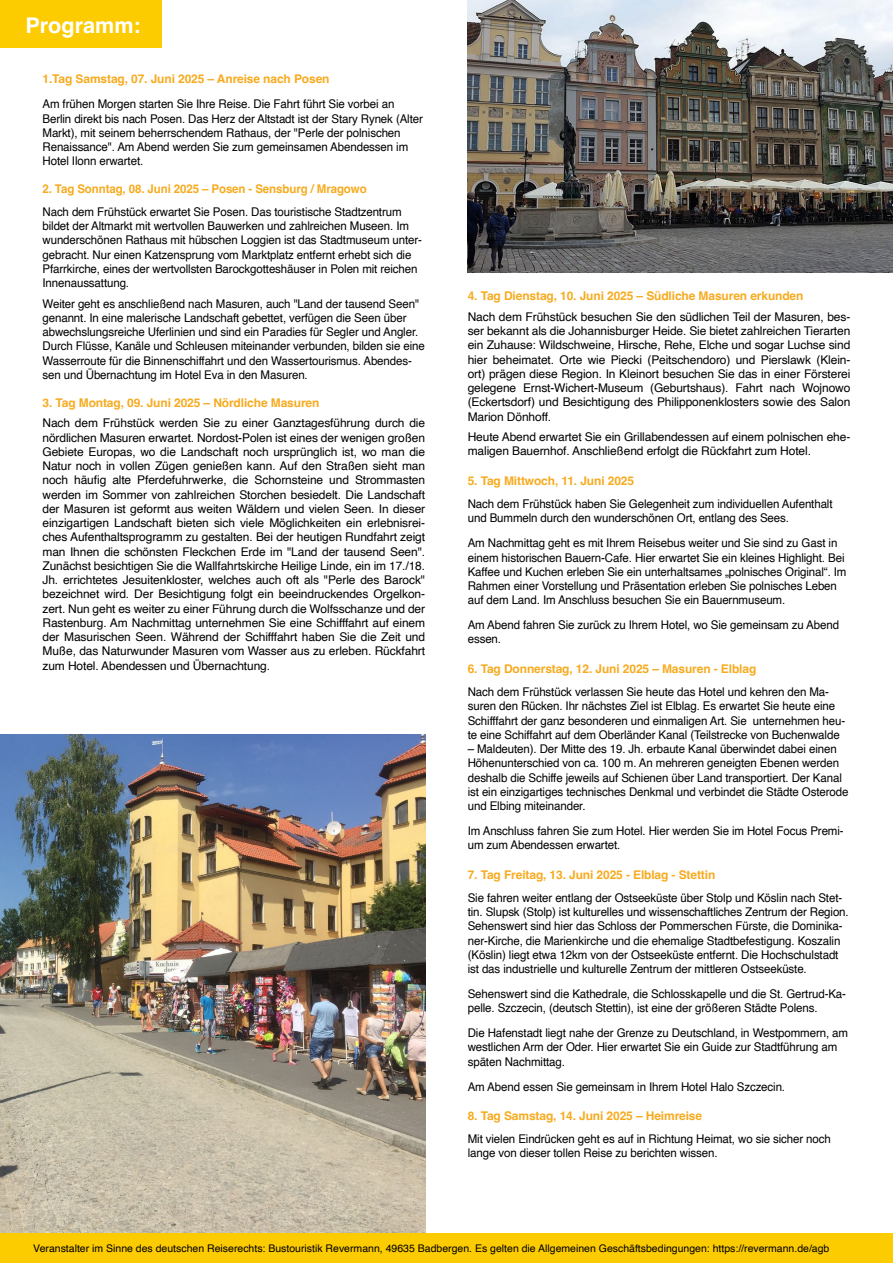
<style>
.page{position:relative;width:893px;height:1263px;background:#fff}
.page>*{position:absolute;margin:0;border:0;box-sizing:border-box;transform-origin:0 0}
.t1{font:700 21.6px "Helvetica";color:#fff}
.t2{font:12px/14.2px "Helvetica";letter-spacing:-.01em;color:#000;scale:.96 1}
.t3{font:12px/14.2px "Helvetica";letter-spacing:-.01em;color:#000;text-align:justify}
.t4{font:700 12px "Helvetica";letter-spacing:-.01em;color:#f7ab1f}
.t5{font:700 12px "Helvetica";letter-spacing:-.01em;color:#f7ab1f;scale:.96 1}
.t6{font:10.5px "Helvetica";color:#000}
</style>
<div class="page">
<img style="left:468px;top:0;width:425px;height:272px">
<img style="left:0;top:735px;width:425px;height:498px">
<div style="left:0;top:0;width:162px;height:48px;background:#fccb00"></div>
<div style="left:0;top:1233px;width:893px;height:30px;background:#fccb00"></div>
<h1 class="t1" style="left:26px;top:12px;width:117px">Programm:</h1>
<p class="t4" style="left:43px;top:72px;width:289px">1.Tag Samstag, 07. Juni 2025 – Anreise nach Posen</p>
<p class="t2" style="left:43px;top:97px;width:398px">Am frühen Morgen starten Sie Ihre Reise. Die Fahrt führt Sie vorbei an Berlin direkt bis nach Posen. Das Herz der Altstadt ist der Stary Rynek (Alter Markt), mit seinem beherrschendem Rathaus, der "Perle der polnischen Renaissance". Am Abend werden Sie zum gemeinsamen Abendessen im Hotel Ilonn erwartet.</p>
<p class="t5" style="left:43px;top:181px;width:339px">2. Tag Sonntag, 08. Juni 2025 – Posen - Sensburg / Mragowo</p>
<p class="t2" style="left:43px;top:205px;width:397px">Nach dem Frühstück erwartet Sie Posen. Das touristische Stadtzentrum bildet der Altmarkt mit wertvollen Bauwerken und zahlreichen Museen. Im wunderschönen Rathaus mit hübschen Loggien ist das Stadtmuseum unter&shy;gebracht. Nur einen Katzensprung vom Marktplatz entfernt erhebt sich die Pfarrkirche, eines der wertvollsten Barockgotteshäuser in Polen mit reichen Innenaussattung.</p>
<p class="t2" style="left:43px;top:297px;width:400px">Weiter geht es anschließend nach Masuren, auch "Land der tausend Seen" genannt. In eine malerische Landschaft gebettet, verfügen die Seen über abwechslungsreiche Uferlinien und sind ein Paradies für Segler und Angler.<br>Durch Flüsse, Kanäle und Schleusen miteinander verbunden, bilden sie eine Wasserroute für die Binnenschiffahrt und den Wassertourismus. Abendes&shy;sen und Übernachtung im Hotel Eva in den Masuren.</p>
<p class="t4" style="left:43px;top:395px;width:278px">3. Tag Montag, 09. Juni 2025 – Nördliche Masuren</p>
<p class="t3" style="left:43px;top:416px;width:384px">Nach dem Frühstück werden Sie zu einer Ganztagesführung durch die nördlichen Masuren erwartet. Nordost-Polen ist eines der wenigen großen Gebiete Europas, wo die Landschaft noch ursprünglich ist, wo man die Natur noch in vollen Zügen genießen kann. Auf den Straßen sieht man noch häufig alte Pferdefuhrwerke, die Schornsteine und Strommasten werden im Sommer von zahlreichen Storchen besiedelt. Die Landschaft der Masuren ist geformt aus weiten Wäldern und vielen Seen. In dieser einzigartigen Landschaft bieten sich viele Möglichkeiten ein erlebnisrei&shy;ches Aufenthaltsprogramm zu gestalten. Bei der heutigen Rundfahrt zeigt man Ihnen die schönsten Fleckchen Erde im "Land der tausend Seen".<br>Zunächst besichtigen Sie die Wallfahrtskirche Heilige Linde, ein im 17./18.<br>Jh. errichtetes Jesuitenkloster, welches auch oft als "Perle des Barock" bezeichnet wird. Der Besichtigung folgt ein beeindruckendes Orgelkon&shy;zert. Nun geht es weiter zu einer Führung durch die Wolfsschanze und der Rastenburg. Am Nachmittag unternehmen Sie eine Schifffahrt auf einem der Masurischen Seen. Während der Schifffahrt haben Sie die Zeit und Muße, das Naturwunder Masuren vom Wasser aus zu erleben. Rückfahrt zum Hotel. Abendessen und Übernachtung.</p>
<p class="t4" style="left:468px;top:289px;width:337px">4. Tag Dienstag, 10. Juni 2025 – Südliche Masuren erkunden</p>
<p class="t3" style="left:468px;top:310px;width:384px">Nach dem Frühstück besuchen Sie den südlichen Teil der Masuren, bes&shy;ser bekannt als die Johannisburger Heide. Sie bietet zahlreichen Tierarten ein Zuhause: Wildschweine, Hirsche, Rehe, Elche und sogar Luchse sind hier beheimatet. Orte wie Piecki (Peitschendoro) und Pierslawk (Klein&shy;ort) prägen diese Region. In Kleinort besuchen Sie das in einer Försterei gelegene Ernst-Wichert-Museum (Geburtshaus). Fahrt nach Wojnowo (Eckertsdorf) und Besichtigung des Philipponenklosters sowie des Salon Marion Dönhoff.</p>
<p class="t3" style="left:468px;top:430px;width:384px">Heute Abend erwartet Sie ein Grillabendessen auf einem polnischen ehe&shy;maligen Bauernhof. Anschließend erfolgt die Rückfahrt zum Hotel.</p>
<p class="t4" style="left:468px;top:474px;width:168px">5. Tag Mittwoch, 11. Juni 2025</p>
<p class="t2" style="left:468px;top:497px;width:382px">Nach dem Frühstück haben Sie Gelegenheit zum individuellen Aufenthalt und Bummeln durch den wunderschönen Ort, entlang des Sees.</p>
<p class="t2" style="left:468px;top:536px;width:396px">Am Nachmittag geht es mit Ihrem Reisebus weiter und Sie sind zu Gast in einem historischen Bauern-Cafe. Hier erwartet Sie ein kleines Highlight. Bei Kaffee und Kuchen erleben Sie ein unterhaltsames „polnisches Original“. Im Rahmen einer Vorstellung und Präsentation erleben Sie polnisches Leben auf dem Land. Im Anschluss besuchen Sie ein Bauernmuseum.</p>
<p class="t2" style="left:468px;top:618px;width:388px">Am Abend fahren Sie zurück zu Ihrem Hotel, wo Sie gemeinsam zu Abend essen.</p>
<p class="t4" style="left:468px;top:662px;width:290px">6. Tag Donnerstag, 12. Juni 2025 – Masuren - Elblag</p>
<p class="t2" style="left:468px;top:685px;width:395px">Nach dem Frühstück verlassen Sie heute das Hotel und kehren den Ma&shy;suren den Rücken. Ihr nächstes Ziel ist Elblag. Es erwartet Sie heute eine Schifffahrt der ganz besonderen und einmaligen Art. Sie unternehmen heu&shy;te eine Schiffahrt auf dem Oberländer Kanal (Teilstrecke von Buchenwalde</p>
<p class="t2" style="left:468px;top:742px;width:398px">– Maldeuten). Der Mitte des 19. Jh. erbaute Kanal überwindet dabei einen Höhenunterschied von ca. 100 m. An mehreren geneigten Ebenen werden deshalb die Schiffe jeweils auf Schienen über Land transportiert. Der Kanal ist ein einzigartiges technisches Denkmal und verbindet die Städte Osterode und Elbing miteinander.</p>
<p class="t2" style="left:468px;top:824px;width:393px">Im Anschluss fahren Sie zum Hotel. Hier werden Sie im Hotel Focus Premi&shy;um zum Abendessen erwartet.</p>
<p class="t4" style="left:468px;top:868px;width:249px">7. Tag Freitag, 13. Juni 2025 - Elblag - Stettin</p>
<p class="t2" style="left:468px;top:891px;width:398px">Sie fahren weiter entlang der Ostseeküste über Stolp und Köslin nach Stet&shy;tin. Slupsk (Stolp) ist kulturelles und wissenschaftliches Zentrum der Region.<br>Sehenswert sind hier das Schloss der Pommerschen Fürste, die Dominika&shy;ner-Kirche, die Marienkirche und die ehemalige Stadtbefestigung. Koszalin (Köslin) liegt etwa 12km von der Ostseeküste entfernt. Die Hochschulstadt ist das industrielle und kulturelle Zentrum der mittleren Ostseeküste.</p>
<p class="t2" style="left:468px;top:987px;width:396px">Sehenswert sind die Kathedrale, die Schlosskapelle und die St. Gertrud-Ka&shy;pelle. Szczecin, (deutsch Stettin), ist eine der größeren Städte Polens.</p>
<p class="t2" style="left:468px;top:1026px;width:398px">Die Hafenstadt liegt nahe der Grenze zu Deutschland, in Westpommern, am westlichen Arm der Oder. Hier erwartet Sie ein Guide zur Stadtführung am späten Nachmittag.</p>
<p class="t2" style="left:468px;top:1079px;width:332px">Am Abend essen Sie gemeinsam in Ihrem Hotel Halo Szczecin.</p>
<p class="t4" style="left:468px;top:1109px;width:236px">8. Tag Samstag, 14. Juni 2025 – Heimreise</p>
<p class="t2" style="left:468px;top:1132px;width:380px">Mit vielen Eindrücken geht es auf in Richtung Heimat, wo sie sicher noch lange von dieser tollen Reise zu berichten wissen.</p>
<p class="t6" style="left:33px;top:1240px;width:798px">Veranstalter im Sinne des deutschen Reiserechts: Bustouristik Revermann, 49635 Badbergen. Es gelten die Allgemeinen Geschäftsbedingungen: https://revermann.de/agb</p>
</div>
